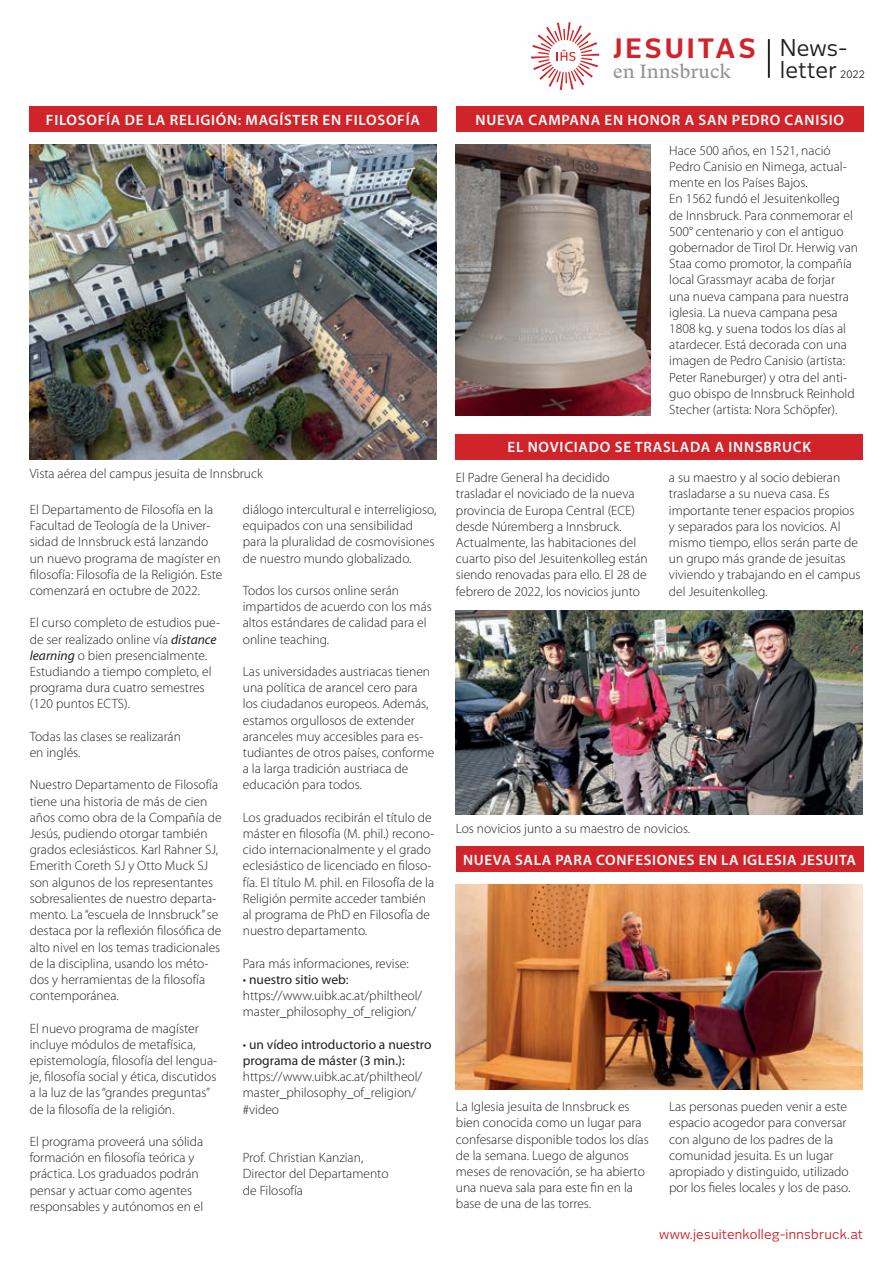
<style>
.page{position:relative;width:893px;height:1263px;background:#fff}
.page>*{position:absolute;margin:0;border:0;box-sizing:border-box;transform-origin:0 0}
.t1{font:600 26.25px "Voice";letter-spacing:.125em;color:#d1232a}
.t2{font:22.8px/21.6px "Voice";letter-spacing:.01em;color:#231f20}
.t3{font:19.2px "GT Super Text";color:#939598}
.t4{font:600 15px "Myriad Pro";letter-spacing:.05em;color:#fff}
.t5{font:300 13.5px/16.2px "Myriad Pro";color:#231f20}
.t6{font:13.5px/16.2px "Myriad Pro";color:#231f20}
.t7{font:13.5px "Voice";letter-spacing:.02em;color:#d1232a}
.t8{font:10.2px "Voice";color:#231f20}
.s1{font-weight:400;font-style:italic}
.s2{font-weight:400}
.s3{font-weight:300}
</style>
<div class="page">
<div style="left:29px;top:106px;width:407px;height:26px;background:#d1232a"></div>
<img style="left:29px;top:145px;width:407px;height:314px">
<div style="left:456px;top:846px;width:407px;height:26px;background:#d1232a"></div>
<img style="left:456px;top:885px;width:407px;height:204px">
<div style="left:456px;top:106px;width:407px;height:26px;background:#d1232a"></div>
<img style="left:456px;top:145px;width:194px;height:270px">
<div style="left:456px;top:434px;width:407px;height:25px;background:#d1232a"></div>
<img style="left:456px;top:610px;width:407px;height:204px">
<svg style="left:531px;top:22px;width:68px;height:68px"></svg>
<hr style="left:768px;top:39px;width:2px;height:39px;background:#231f20">
<p class="t4" style="left:46px;top:110px;width:375px">FILOSOFÍA DE LA RELIGIÓN: MAGÍSTER EN FILOSOFÍA</p>
<p class="t5" style="left:30px;top:465px;width:234px">Vista aérea del campus jesuita de Innsbruck</p>
<p class="t5" style="left:30px;top:501px;width:194px">El Departamento de Filosofía en la Facultad de Teología de la Univer&shy;sidad de Innsbruck está lanzando un nuevo programa de magíster en filosofía: Filosofía de la Religión. Este comenzará en octubre de 2022.</p>
<p class="t5" style="left:30px;top:615px;width:192px">El curso completo de estudios pue&shy;de ser realizado online vía <span class="s1">distance learning</span> o bien presencialmente.<br>Estudiando a tiempo completo, el programa dura cuatro semestres (120 puntos ECTS).</p>
<p class="t5" style="left:30px;top:728px;width:153px">Todas las clases se realizarán en inglés.</p>
<p class="t5" style="left:30px;top:777px;width:193px">Nuestro Departamento de Filosofía tiene una historia de más de cien años como obra de la Compañía de Jesús, pudiendo otorgar también grados eclesiásticos. Karl Rahner SJ, Emerith Coreth SJ y Otto Muck SJ son algunos de los representantes sobresalientes de nuestro departa&shy;mento. La “escuela de Innsbruck” se destaca por la reflexión filosófica de alto nivel en los temas tradicionales de la disciplina, usando los méto&shy;dos y herramientas de la filosofía contemporánea.</p>
<p class="t5" style="left:30px;top:1020px;width:189px">El nuevo programa de magíster incluye módulos de metafísica, epistemología, filosofía del lengua&shy;je, filosofía social y ética, discutidos a la luz de las “grandes preguntas” de la filosofía de la religión.</p>
<p class="t5" style="left:30px;top:1133px;width:175px">El programa proveerá una sólida formación en filosofía teórica y práctica. Los graduados podrán pensar y actuar como agentes responsables y autónomos en el</p>
<p class="t5" style="left:243px;top:501px;width:195px">diálogo intercultural e interreligioso, equipados con una sensibilidad para la pluralidad de cosmovisiones de nuestro mundo globalizado.</p>
<p class="t5" style="left:243px;top:582px;width:190px">Todos los cursos online serán impartidos de acuerdo con los más altos estándares de calidad para el online teaching.</p>
<p class="t5" style="left:243px;top:663px;width:193px">Las universidades austriacas tienen una política de arancel cero para los ciudadanos europeos. Además, estamos orgullosos de extender aranceles muy accesibles para es&shy;tudiantes de otros países, conforme a la larga tradición austriaca de educación para todos.</p>
<p class="t5" style="left:243px;top:809px;width:193px">Los graduados recibirán el título de máster en filosofía (M. phil.) recono&shy;cido internacionalmente y el grado eclesiástico de licenciado en filoso&shy;fía. El título M. phil. en Filosofía de la Religión permite acceder también al programa de PhD en Filosofía de nuestro departamento.</p>
<p class="t5" style="left:243px;top:955px;width:167px">Para más informaciones, revise:</p>
<p class="t5" style="left:243px;top:971px;width:181px">• <span class="s2">nuestro sitio web: </span>https://www.uibk.ac.at/philtheol/ master_philosophy_of_religion/</p>
<p class="t6" style="left:243px;top:1036px;width:190px"><span class="s3">•</span> un vídeo introductorio a nuestro programa de máster (3 min.):</p>
<p class="t5" style="left:243px;top:1068px;width:181px">https://www.uibk.ac.at/philtheol/ master_philosophy_of_religion/ #video</p>
<p class="t5" style="left:243px;top:1149px;width:147px">Prof. Christian Kanzian,<br>Director del Departamento de Filosofía</p>
<h1 class="t1" style="left:613px;top:32px;width:144px">JESUITAS</h1>
<h3 class="t3" style="left:613px;top:60px;width:119px">en Innsbruck</h3>
<h2 class="t2" style="left:780px;top:36px;width:68px">News&shy;letter</h2>
<p class="t8" style="left:840px;top:67px;width:26px">2022</p>
<p class="t4" style="left:475px;top:110px;width:370px">NUEVA CAMPANA EN HONOR A SAN PEDRO CANISIO</p>
<p class="t5" style="left:669px;top:142px;width:190px">Hace 500 años, en 1521, nació<br>Pedro Canisio en Nimega, actual&shy;mente en los Países Bajos.<br>En 1562 fundó el Jesuitenkolleg<br>de Innsbruck. Para conmemorar el<br>500° centenario y con el antiguo gobernador de Tirol Dr. Herwig van<br>Staa como promotor, la compañía local Grassmayr acaba de forjar una nueva campana para nuestra iglesia. La nueva campana pesa<br>1808 kg. y suena todos los días al atardecer. Está decorada con una imagen de Pedro Canisio (artista:<br>Peter Raneburger) y otra del anti&shy;guo obispo de Innsbruck Reinhold<br>Stecher (artista: Nora Schöpfer).</p>
<p class="t4" style="left:508px;top:438px;width:305px">EL NOVICIADO SE TRASLADA A INNSBRUCK</p>
<p class="t5" style="left:456px;top:469px;width:193px">El Padre General ha decidido trasladar el noviciado de la nueva provincia de Europa Central (ECE) desde Núremberg a Innsbruck.<br>Actualmente, las habitaciones del cuarto piso del Jesuitenkolleg están siendo renovadas para ello. El 28 de febrero de 2022, los novicios junto</p>
<p class="t5" style="left:669px;top:469px;width:193px">a su maestro y al socio debieran trasladarse a su nueva casa. Es importante tener espacios propios y separados para los novicios. Al mismo tiempo, ellos serán parte de un grupo más grande de jesuitas viviendo y trabajando en el campus del Jesuitenkolleg.</p>
<p class="t5" style="left:456px;top:820px;width:236px">Los novicios junto a su maestro de novicios.</p>
<p class="t4" style="left:463px;top:850px;width:394px">NUEVA SALA PARA CONFESIONES EN LA IGLESIA JESUITA</p>
<p class="t5" style="left:456px;top:1098px;width:194px">La Iglesia jesuita de Innsbruck es bien conocida como un lugar para confesarse disponible todos los días de la semana. Luego de algunos meses de renovación, se ha abierto una nueva sala para este fin en la base de una de las torres.</p>
<p class="t5" style="left:669px;top:1098px;width:183px">Las personas pueden venir a este espacio acogedor para conversar con alguno de los padres de la comunidad jesuita. Es un lugar apropiado y distinguido, utilizado por los fieles locales y los de paso.</p>
<p class="t7" style="left:659px;top:1226px;width:205px">www.jesuitenkolleg-innsbruck.at</p>
</div>
